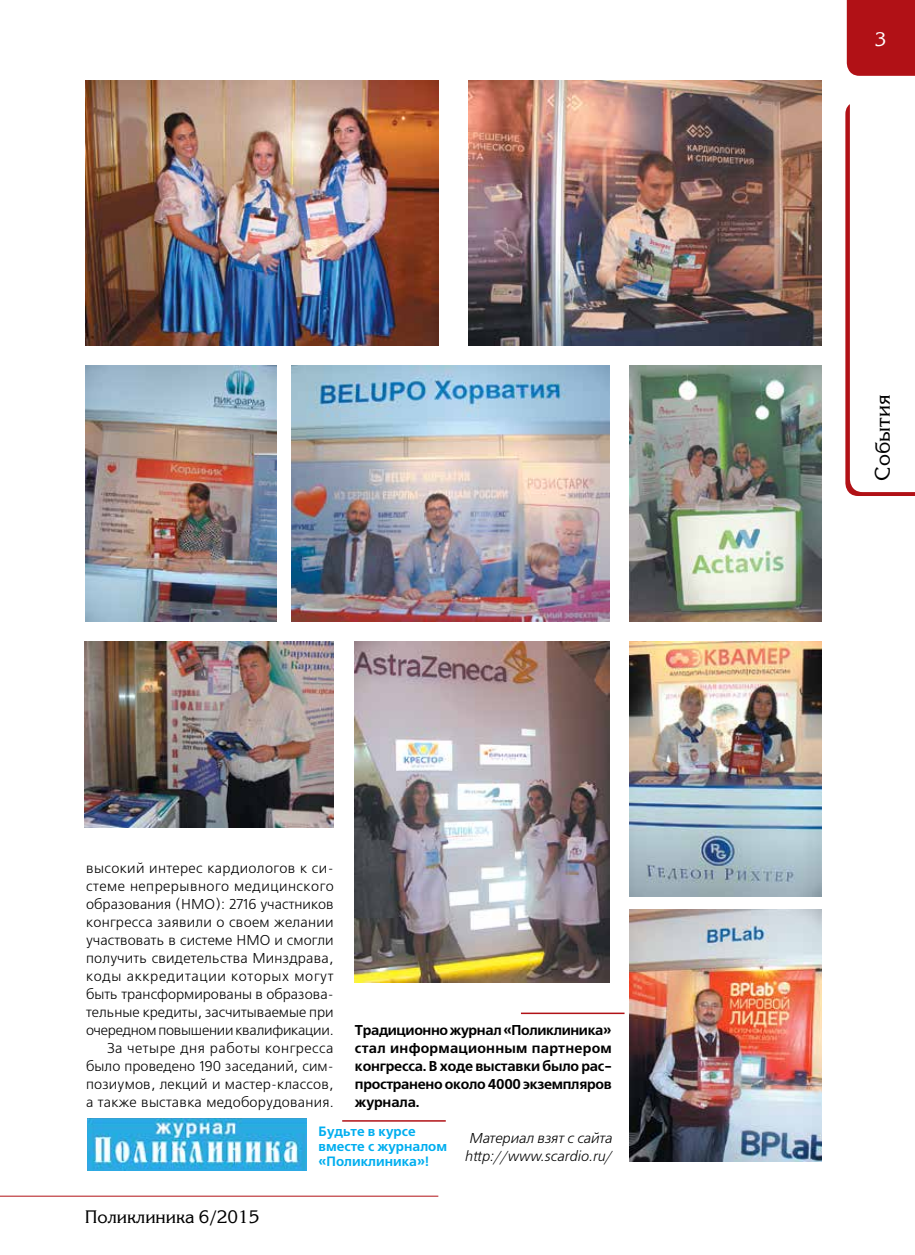
<style>
.page{position:relative;width:915px;height:1255px;background:#fff}
.page>*{position:absolute;margin:0;border:0;box-sizing:border-box;transform-origin:0 0}
.t1{font:21px "Korinna C";color:#000}
.t2{font:19.5px "Korinna C";color:#fff}
.t3{font:18px "Korinna C";color:#000}
.t4{font:14.25px/18px "Free Set C";letter-spacing:.01em;color:#000;text-align:right}
.t5{font:700 14.25px/18px "Free Set C";letter-spacing:-.02em;color:#000;text-align:justify}
.t6{font:italic 14.25px/18px "Free Set C";color:#000;text-align:center}
.t7{font:700 13.5px/15px "Free Set C";color:#00aeef}
</style>
<div class="page">
<div style="left:846px;top:0;width:68px;height:76px;background:#b11116"></div>
<hr style="left:0;top:1195px;width:438px;height:1px;background:#b11116">
<svg style="left:845px;top:104px;width:69px;height:392px"></svg>
<img style="left:85px;top:641px;width:248px;height:187px">
<img style="left:85px;top:81px;width:353px;height:264px">
<img style="left:354px;top:641px;width:255px;height:341px">
<img style="left:629px;top:366px;width:192px;height:255px">
<img style="left:85px;top:366px;width:192px;height:255px">
<img style="left:468px;top:81px;width:353px;height:264px">
<img style="left:291px;top:366px;width:318px;height:255px">
<img style="left:629px;top:641px;width:192px;height:255px">
<img style="left:629px;top:909px;width:192px;height:252px">
<hr style="left:520px;top:1012px;width:104px;height:2px;background:#b11116">
<hr style="left:342px;top:1120px;width:103px;height:1px;background:#b11116">
<img style="left:87px;top:1118px;width:220px;height:51px">
<p class="t4" style="left:86px;top:860px;width:249px">высокий интерес кардиологов к си&shy;стеме непрерывного медицинского образования (НМО): 2716 участников конгресса заявили о своем желании участвовать в системе НМО и смогли получить свидетельства Минздрава, коды аккредитации которых могут быть трансформированы в образова&shy;тельные кредиты, засчитываемые при очередном повышении квалификации.<br>За четыре дня работы конгресса было проведено 190 заседаний, сим&shy;позиумов, лекций и мастер-классов, а также выставка медоборудования.</p>
<p class="t5" style="left:355px;top:1021px;width:258px">Традиционно журнал «Поликлиника» стал информационным партнером конгресса. В ходе выставки было рас&shy;пространено около 4000 экземпляров журнала.</p>
<p class="t6" style="left:464px;top:1129px;width:149px">Материал взят с сайта http://www.scardio.ru/</p>
<p class="t7" style="left:318px;top:1123px;width:130px">Будьте в курсе вместе с журналом «Поликлиника»!</p>
<p class="t3" style="left:85px;top:1206px;width:176px">Поликлиника 6/2015</p>
<h2 class="t2" style="left:874px;top:28px;width:13px">3</h2>
<h1 class="t1" style="left:870px;top:480px;width:87px;rotate:-90deg">События</h1>
</div>
